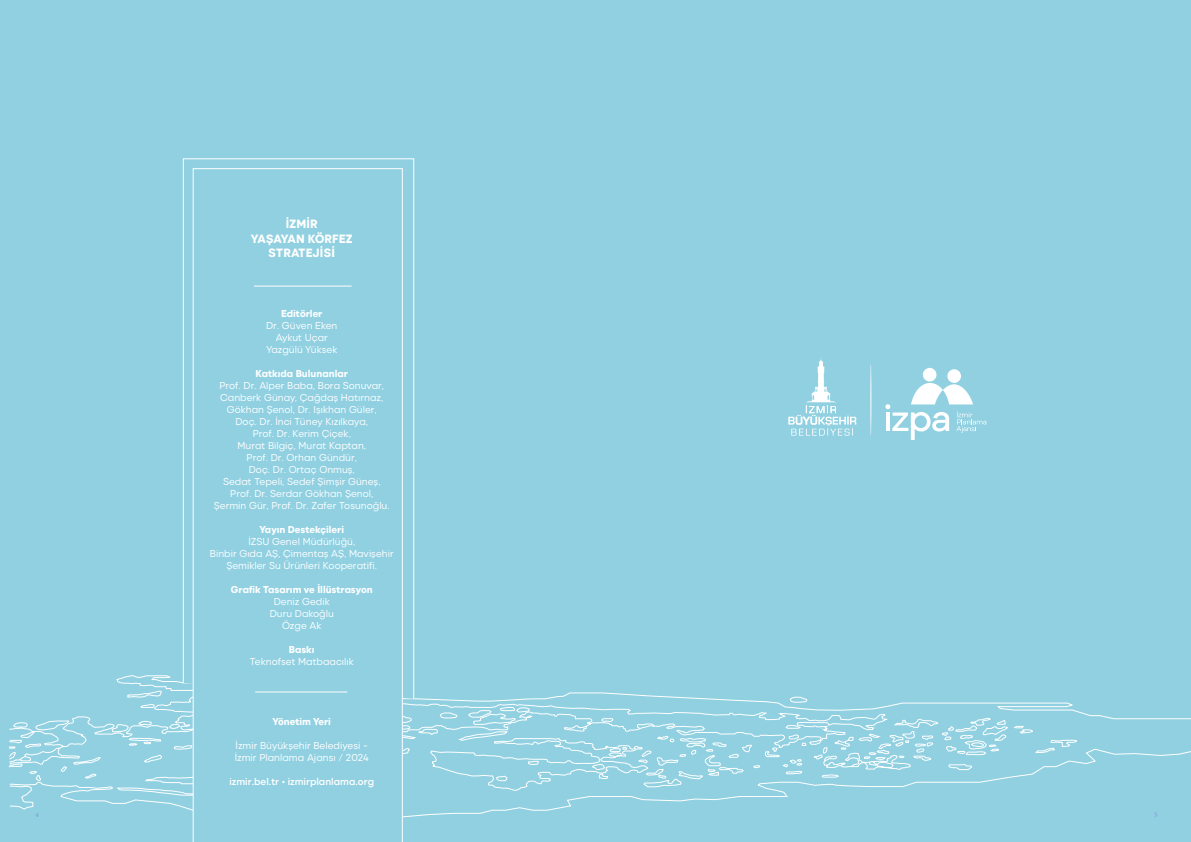
<style>
.page{position:relative;width:1191px;height:842px;background:#90d0e1}
.page>*{position:absolute;margin:0;border:0;box-sizing:border-box;transform-origin:0 0}
.t1{font:800 12px/14.4px "Izmir";letter-spacing:.02em;color:#fff;text-align:center}
.t2{font:10px/12px "Izmir";color:#fff;text-align:center}
.t3{font:800 10px "Izmir";color:#fff}
.t4{font:600 10px "Izmir";color:#fff}
.t5{font:7px "Minion Pro";color:#8490e3}
</style>
<div class="page">
<svg style="left:8px;top:675px;width:1183px;height:150px"></svg>
<svg style="left:182px;top:158px;width:233px;height:542px"></svg>
<svg style="left:193px;top:168px;width:210px;height:674px"></svg>
<hr style="left:255px;top:692px;width:92px;height:1px;background:#fff">
<hr style="left:254px;top:286px;width:97px;height:1px;background:#fff">
<svg style="left:788px;top:358px;width:68px;height:78px"></svg>
<div style="left:922px;top:368px;width:14px;height:13px;background:#fff;border-radius:50%"></div>
<div style="left:947px;top:369px;width:14px;height:14px;background:#fff;border-radius:50%"></div>
<svg style="left:885px;top:383px;width:101px;height:57px"></svg>
<hr style="left:870px;top:364px;width:1px;height:72px;background:#fff;border-radius:50%">
<p class="t1" style="left:251px;top:216px;width:103px">İZMİR<br>YAŞAYAN KÖRFEZ<br>STRATEJİSİ</p>
<p class="t3" style="left:281px;top:306px;width:43px">Editörler</p>
<p class="t2" style="left:266px;top:319px;width:73px">Dr. Güven Eken<br>Aykut Uçar<br>Yazgülü Yüksek</p>
<p class="t3" style="left:256px;top:366px;width:94px">Katkıda Bulunanlar</p>
<p class="t2" style="left:214px;top:379px;width:177px">Prof. Dr. Alper Baba, Bora Sonuvar,<br>Canberk Günay, Çağdaş Hatırnaz,<br>Gökhan Şenol, Dr. Işıkhan Güler,<br>Doç. Dr. İnci Tüney Kızılkaya,<br>Prof. Dr. Kerim Çiçek,<br>Murat Bilgiç, Murat Kaptan,<br>Prof. Dr. Orhan Gündür,<br>Doç. Dr. Ortaç Onmuş,<br>Sedat Tepeli, Sedef Şimşir Güneş,<br>Prof. Dr. Serdar Gökhan Şenol,<br>Şermin Gür, Prof. Dr. Zafer Tosunoğlu.</p>
<p class="t3" style="left:259px;top:522px;width:86px">Yayın Destekçileri</p>
<p class="t2" style="left:210px;top:535px;width:185px">İZSU Genel Müdürlüğü,<br>Binbir Gıda AŞ, Çimentaş AŞ, Mavişehir<br>Şemikler Su Ürünleri Kooperatifi.</p>
<p class="t3" style="left:231px;top:582px;width:143px">Grafik Tasarım ve İllüstrasyon</p>
<p class="t2" style="left:270px;top:595px;width:66px">Deniz Gedik<br>Duru Dakoğlu<br>Özge Ak</p>
<p class="t3" style="left:289px;top:642px;width:27px">Baskı</p>
<p class="t2" style="left:250px;top:655px;width:105px">Teknofset Matbaacılık</p>
<p class="t3" style="left:273px;top:714px;width:60px">Yönetim Yeri</p>
<p class="t2" style="left:235px;top:739px;width:136px;text-align:left">İzmir Büyükşehir Belediyesi -<br>İzmir Planlama Ajansı / 2024</p>
<p class="t4" style="left:229px;top:774px;width:146px">izmir.bel.tr • izmirplanlama.org</p>
<p class="t5" style="left:35px;top:810px;width:5px">4</p>
<p class="t5" style="left:1154px;top:810px;width:5px">5</p>
</div>
